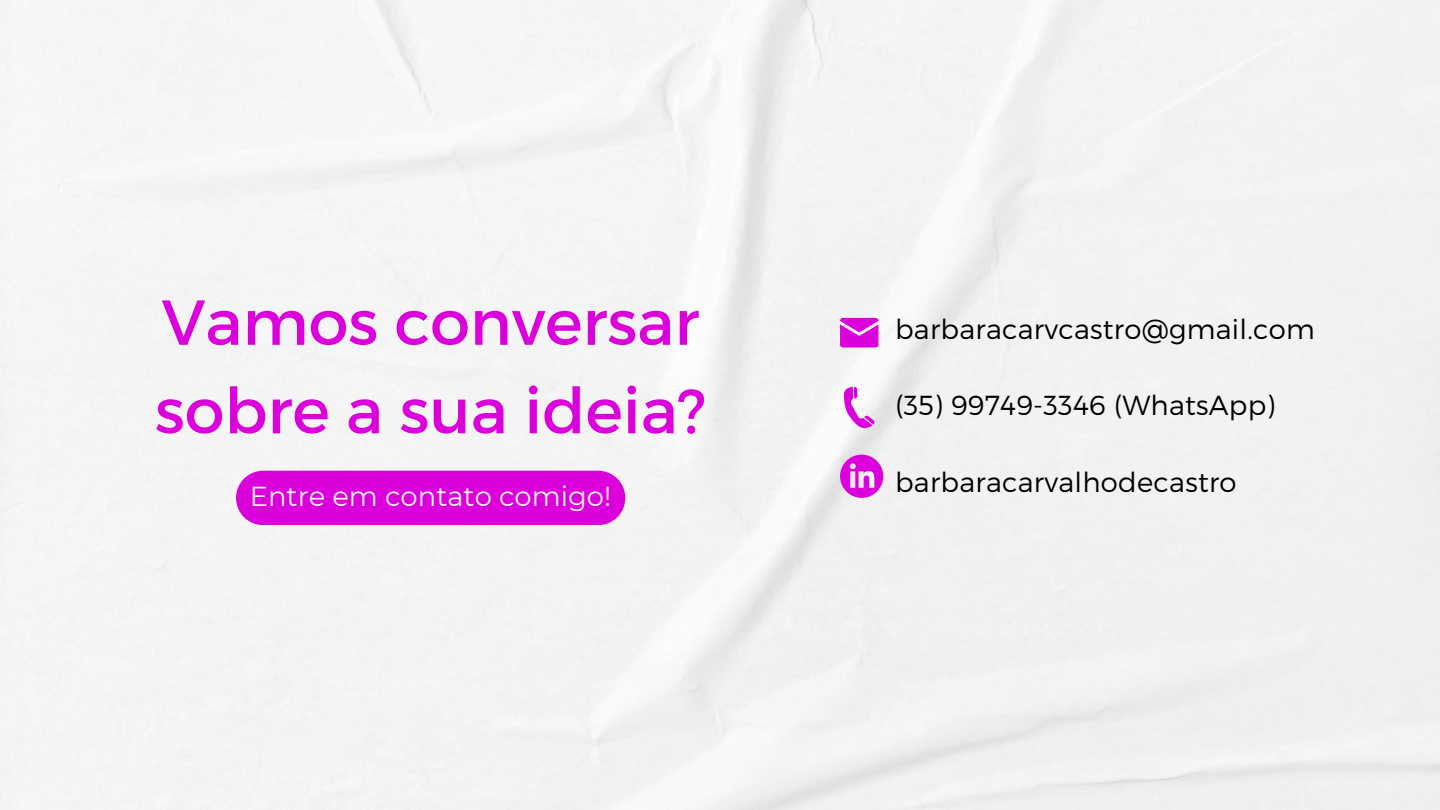
<style>
.page{position:relative;width:1440px;height:810px;background:#fff}
.page>*{position:absolute;margin:0;border:0;box-sizing:border-box;transform-origin:0 0}
.t1{font:63.4px/88.5px "Montserrat";color:#db00db}
.t2{font:300 27.5px "Montserrat";letter-spacing:.01em;color:#000}
.t3{font:27.4px "Montserrat";color:#f5f5f4}
</style>
<div class="page">
<svg style="left:840px;top:318px;width:38px;height:29px"></svg>
<svg style="left:844px;top:387px;width:30px;height:42px"></svg>
<svg style="left:840px;top:455px;width:43px;height:43px"></svg>
<div style="left:236px;top:471px;width:389px;height:54px;background:#db00db"></div>
<p class="t1" style="left:155px;top:275px;width:553px">Vamos conversar sobre a sua ideia?</p>
<p class="t3" style="left:250px;top:480px;width:363px">Entre em contato comigo!</p>
<p class="t2" style="left:895px;top:311px;width:421px">barbaracarvcastro@gmail.com</p>
<p class="t2" style="left:895px;top:387px;width:382px">(35) 99749-3346 (WhatsApp)</p>
<p class="t2" style="left:895px;top:464px;width:343px">barbaracarvalhodecastro</p>
</div>
